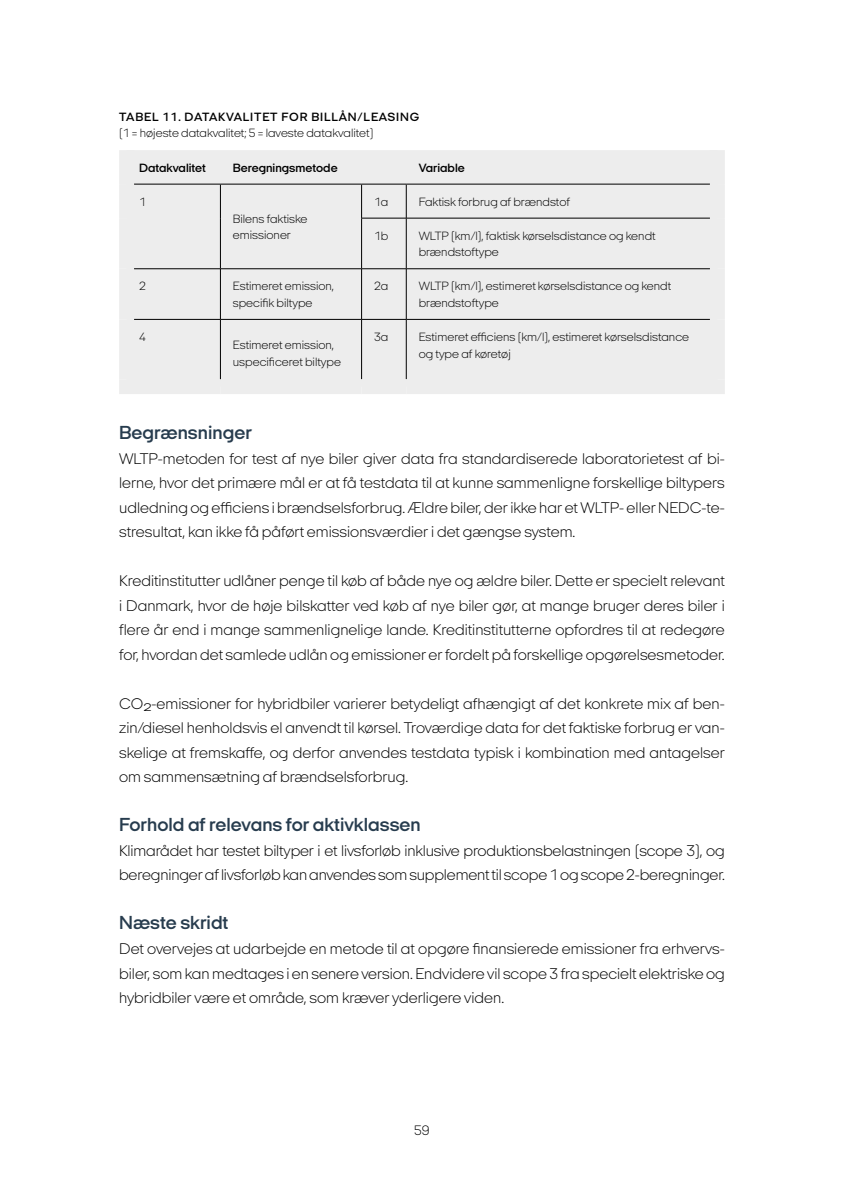
<style>
.page{position:relative;width:844px;height:1191px;background:#fff}
.page>*{position:absolute;margin:0;border:0;box-sizing:border-box;transform-origin:0 0}
.t1{font:600 19.25px "Italian Plate No 2 Expanded";color:#273c4e}
.t2{font:200 15.75px/24.5px "Italian Plate No 2 Expanded";letter-spacing:-.01em;color:#000;text-align:justify}
.t3{font:200 14px "Italian Plate No 2 Expanded";color:#000}
.t4{font:200 12.25px/16.6px "Italian Plate No 2 Expanded";color:#000}
.t5{font:600 12.25px "Italian Plate No 2 Expanded";letter-spacing:.07em;color:#000}
.t6{font:600 12.25px "Italian Plate No 2 Expanded";color:#000}
</style>
<div class="page">
<div style="left:134px;top:150px;width:575px;height:229px;background:#ededed"></div>
<div style="left:709px;top:150px;width:15px;height:34px;background:#ededed"></div>
<div style="left:119px;top:150px;width:15px;height:34px;background:#ededed"></div>
<hr style="left:134px;top:184px;width:86px;height:1px;background:#000">
<hr style="left:220px;top:184px;width:141px;height:1px;background:#000">
<hr style="left:361px;top:184px;width:45px;height:1px;background:#000">
<hr style="left:406px;top:184px;width:303px;height:1px;background:#000">
<div style="left:119px;top:184px;width:15px;height:34px;background:#ededed"></div>
<div style="left:709px;top:184px;width:15px;height:34px;background:#ededed"></div>
<div style="left:119px;top:218px;width:15px;height:51px;background:#ededed"></div>
<div style="left:709px;top:218px;width:15px;height:51px;background:#ededed"></div>
<div style="left:709px;top:269px;width:15px;height:50px;background:#ededed"></div>
<hr style="left:220px;top:184px;width:1px;height:34px;background:#000">
<hr style="left:361px;top:184px;width:1px;height:34px;background:#000">
<hr style="left:406px;top:184px;width:1px;height:34px;background:#000">
<hr style="left:220px;top:218px;width:1px;height:50px;background:#000">
<hr style="left:361px;top:218px;width:45px;height:1px;background:#000">
<hr style="left:361px;top:218px;width:1px;height:50px;background:#000">
<hr style="left:406px;top:218px;width:303px;height:1px;background:#000">
<hr style="left:406px;top:218px;width:1px;height:50px;background:#000">
<hr style="left:220px;top:268px;width:141px;height:1px;background:#000">
<hr style="left:361px;top:268px;width:45px;height:1px;background:#000">
<hr style="left:361px;top:269px;width:1px;height:50px;background:#000">
<hr style="left:406px;top:268px;width:303px;height:1px;background:#000">
<hr style="left:406px;top:269px;width:1px;height:50px;background:#000">
<hr style="left:134px;top:319px;width:86px;height:1px;background:#000">
<hr style="left:220px;top:319px;width:141px;height:1px;background:#000">
<hr style="left:361px;top:319px;width:45px;height:1px;background:#000">
<hr style="left:361px;top:319px;width:1px;height:60px;background:#000">
<hr style="left:406px;top:319px;width:303px;height:1px;background:#000">
<hr style="left:406px;top:319px;width:1px;height:60px;background:#000">
<div style="left:709px;top:319px;width:15px;height:60px;background:#ededed"></div>
<div style="left:220px;top:379px;width:141px;height:15px;background:#ededed"></div>
<div style="left:361px;top:379px;width:45px;height:15px;background:#ededed"></div>
<div style="left:406px;top:379px;width:318px;height:15px;background:#ededed"></div>
<hr style="left:134px;top:268px;width:86px;height:1px;background:#000">
<hr style="left:220px;top:269px;width:1px;height:50px;background:#000">
<hr style="left:220px;top:319px;width:1px;height:60px;background:#000">
<div style="left:119px;top:269px;width:15px;height:50px;background:#ededed"></div>
<div style="left:119px;top:319px;width:15px;height:60px;background:#ededed"></div>
<div style="left:119px;top:379px;width:101px;height:15px;background:#ededed"></div>
<p class="t5" style="left:119px;top:110px;width:301px">TABEL 11. DATAKVALITET FOR BILLÅN/LEASING</p>
<p class="t4" style="left:119px;top:125px;width:256px">(1 = højeste datakvalitet; 5 = laveste datakvalitet)</p>
<p class="t6" style="left:139px;top:161px;width:68px">Datakvalitet</p>
<p class="t6" style="left:233px;top:161px;width:106px">Beregningsmetode</p>
<p class="t6" style="left:418px;top:161px;width:48px">Variable</p>
<p class="t4" style="left:139px;top:193px;width:8px">1</p>
<p class="t4" style="left:233px;top:210px;width:76px">Bilens faktiske emissioner</p>
<p class="t4" style="left:374px;top:193px;width:16px">1a</p>
<p class="t4" style="left:418px;top:193px;width:153px">Faktisk forbrug af brændstof</p>
<p class="t4" style="left:374px;top:227px;width:16px">1b</p>
<p class="t4" style="left:418px;top:227px;width:238px">WLTP (km/l), faktisk kørselsdistance og kendt brændstoftype</p>
<p class="t4" style="left:139px;top:278px;width:8px">2</p>
<p class="t4" style="left:233px;top:278px;width:103px">Estimeret emission, specifik biltype</p>
<p class="t4" style="left:374px;top:278px;width:16px">2a</p>
<p class="t4" style="left:418px;top:278px;width:254px">WLTP (km/l), estimeret kørselsdistance og kendt brændstoftype</p>
<p class="t4" style="left:139px;top:328px;width:8px">4</p>
<p class="t4" style="left:233px;top:337px;width:110px">Estimeret emission, uspecificeret biltype</p>
<p class="t4" style="left:374px;top:328px;width:16px">3a</p>
<p class="t4" style="left:418px;top:328px;width:272px">Estimeret efficiens (km/l), estimeret kørselsdistance og type af køretøj</p>
<p class="t1" style="left:119px;top:422px;width:134px">Begrænsninger</p>
<p class="t2" style="left:119px;top:446px;width:607px">WLTP-metoden for test af nye biler giver data fra standardiserede laboratorietest af bi&shy;lerne, hvor det primære mål er at få testdata til at kunne sammenligne forskellige biltypers udledning og efficiens i brændselsforbrug. Ældre biler, der ikke har et WLTP- eller NEDC-te&shy;stresultat, kan ikke få påført emissionsværdier i det gængse system.</p>
<p class="t2" style="left:119px;top:569px;width:607px">Kreditinstitutter udlåner penge til køb af både nye og ældre biler. Dette er specielt relevant i Danmark, hvor de høje bilskatter ved køb af nye biler gør, at mange bruger deres biler i flere år end i mange sammenlignelige lande. Kreditinstitutterne opfordres til at redegøre for, hvordan det samlede udlån og emissioner er fordelt på forskellige opgørelsesmetoder.</p>
<p class="t2" style="left:119px;top:691px;width:607px">CO2-emissioner for hybridbiler varierer betydeligt afhængigt af det konkrete mix af ben&shy;zin/diesel henholdsvis el anvendt til kørsel. Troværdige data for det faktiske forbrug er van&shy;skelige at fremskaffe, og derfor anvendes testdata typisk i kombination med antagelser om sammensætning af brændselsforbrug.</p>
<p class="t1" style="left:119px;top:814px;width:303px">Forhold af relevans for aktivklassen</p>
<p class="t2" style="left:119px;top:838px;width:607px">Klimarådet har testet biltyper i et livsforløb inklusive produktionsbelastningen (scope 3), og beregninger af livsforløb kan anvendes som supplement til scope 1 og scope 2-beregninger.</p>
<p class="t1" style="left:119px;top:912px;width:111px">Næste skridt</p>
<p class="t2" style="left:119px;top:936px;width:607px">Det overvejes at udarbejde en metode til at opgøre finansierede emissioner fra erhvervs&shy;biler, som kan medtages i en senere version. Endvidere vil scope 3 fra specielt elektriske og hybridbiler være et område, som kræver yderligere viden.</p>
<p class="t3" style="left:414px;top:1123px;width:17px">59</p>
</div>
